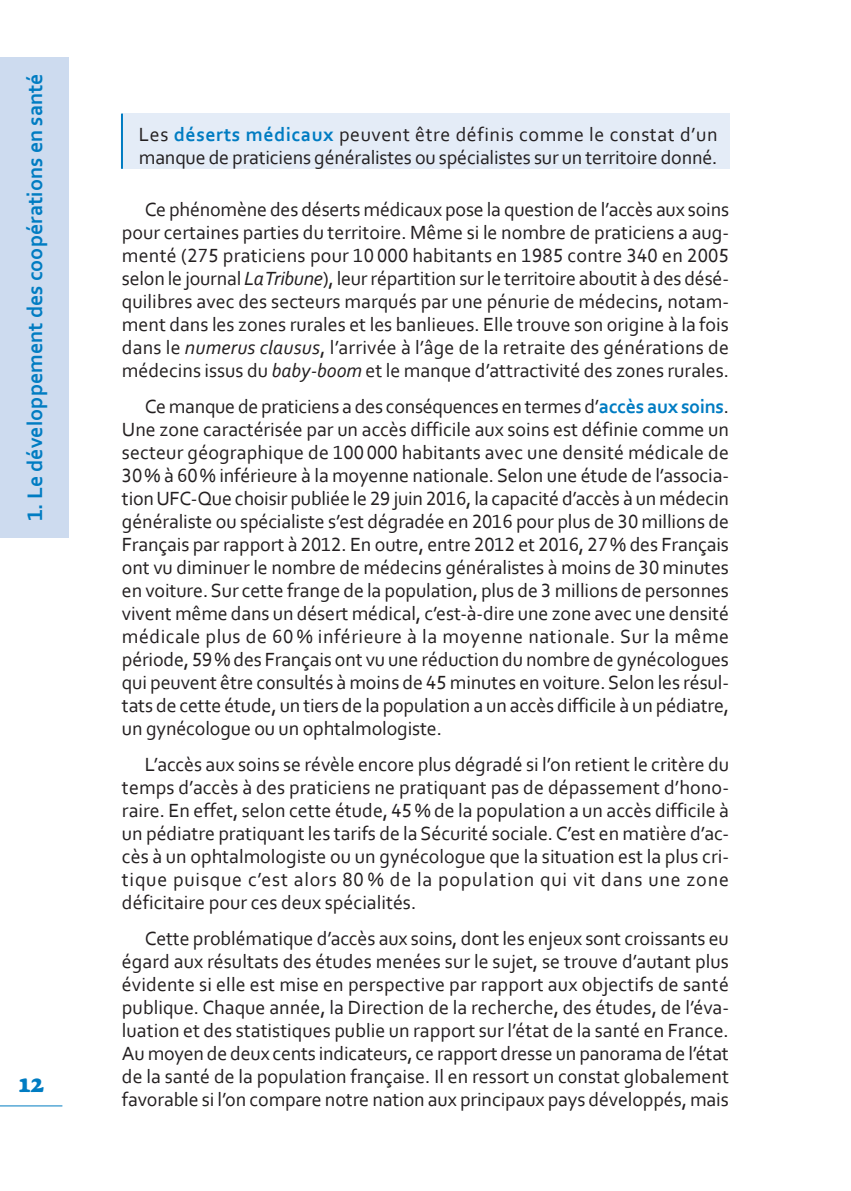
<style>
.page{position:relative;width:851px;height:1191px;background:#fff}
.page>*{position:absolute;margin:0;border:0;box-sizing:border-box;transform-origin:0 0}
.t1{font:700 22px "Corbel";color:#007cc2}
.Text{font:20px/23px "Corbel";letter-spacing:-.005em;color:#231f20;text-align:justify}
.Definition_Fond_File{font:20px/23px "Corbel";letter-spacing:-.01em;color:#231f20}
.t2{font:20px "Goudy Std Heavyface";color:#007cc2}
.s1{font-weight:700;color:#007cc2}
.s2{font-style:italic}
</style>
<div class="page">
<div style="left:122px;top:114px;width:607px;height:55px;background:#e4ecf7"></div>
<hr style="left:121px;top:114px;width:2px;height:55px;background:#007cc2">
<hr style="left:0;top:1105px;width:62px;height:1px;background:#007cc2">
<div style="left:0;top:57px;width:68px;height:480px;background:#cddbef"></div>
<p class="t1" style="left:21px;top:521px;width:449px;rotate:-90deg">1. Le développement des coopérations en santé</p>
<p class="t2" style="left:18px;top:1072px;width:27px">12</p>
<p class="Definition_Fond_File" style="left:139px;top:122px;width:580px">Les <span class="s1">déserts médicaux</span> peuvent être définis comme le constat d’un manque de praticiens généralistes ou spécialistes sur un territoire donné.</p>
<p class="Text" style="left:122px;top:197px;width:608px;text-indent:23px">Ce phénomène des déserts médicaux pose la question de l’accès aux soins pour certaines parties du territoire. Même si le nombre de praticiens a aug&shy;menté (275 praticiens pour 10 000 habitants en 1985 contre 340 en 2005 selon le journal <span class="s2">La Tribune</span>), leur répartition sur le territoire aboutit à des désé&shy;quilibres avec des secteurs marqués par une pénurie de médecins, notam&shy;ment dans les zones rurales et les banlieues. Elle trouve son origine à la fois dans le <span class="s2">numerus clausus</span>, l’arrivée à l’âge de la retraite des générations de médecins issus du <span class="s2">baby-boom</span> et le manque d’attractivité des zones rurales.</p>
<p class="Text" style="left:122px;top:394px;width:608px;text-indent:23px">Ce manque de praticiens a des conséquences en termes d’<span class="s1">accès aux soins</span>.<br>Une zone caractérisée par un accès difficile aux soins est définie comme un secteur géographique de 100 000 habitants avec une densité médicale de 30% à 60% inférieure à la moyenne nationale. Selon une étude de l’associa&shy;tion UFC-Que choisir publiée le 29 juin 2016, la capacité d’accès à un médecin généraliste ou spécialiste s’est dégradée en 2016 pour plus de 30 millions de Français par rapport à 2012. En outre, entre 2012 et 2016, 27% des Français ont vu diminuer le nombre de médecins généralistes à moins de 30 minutes en voiture. Sur cette frange de la population, plus de 3 millions de personnes vivent même dans un désert médical, c’est-à-dire une zone avec une densité médicale plus de 60 % inférieure à la moyenne nationale. Sur la même période, 59% des Français ont vu une réduction du nombre de gynécologues qui peuvent être consultés à moins de 45 minutes en voiture. Selon les résul&shy;tats de cette étude, un tiers de la population a un accès difficile à un pédiatre, un gynécologue ou un ophtalmologiste.</p>
<p class="Text" style="left:122px;top:752px;width:608px;text-indent:23px">L’accès aux soins se révèle encore plus dégradé si l’on retient le critère du temps d’accès à des praticiens ne pratiquant pas de dépassement d’hono&shy;raire. En effet, selon cette étude, 45% de la population a un accès difficile à un pédiatre pratiquant les tarifs de la Sécurité sociale. C’est en matière d’ac&shy;cès à un ophtalmologiste ou un gynécologue que la situation est la plus cri&shy;tique puisque c’est alors 80 % de la population qui vit dans une zone déficitaire pour ces deux spécialités.</p>
<p class="Text" style="left:122px;top:926px;width:608px;text-indent:23px">Cette problématique d’accès aux soins, dont les enjeux sont croissants eu égard aux résultats des études menées sur le sujet, se trouve d’autant plus évidente si elle est mise en perspective par rapport aux objectifs de santé publique. Chaque année, la Direction de la recherche, des études, de l’éva&shy;luation et des statistiques publie un rapport sur l’état de la santé en France.<br>Au moyen de deux cents indicateurs, ce rapport dresse un panorama de l’état de la santé de la population française. Il en ressort un constat globalement favorable si l’on compare notre nation aux principaux pays développés, mais</p>
</div>
